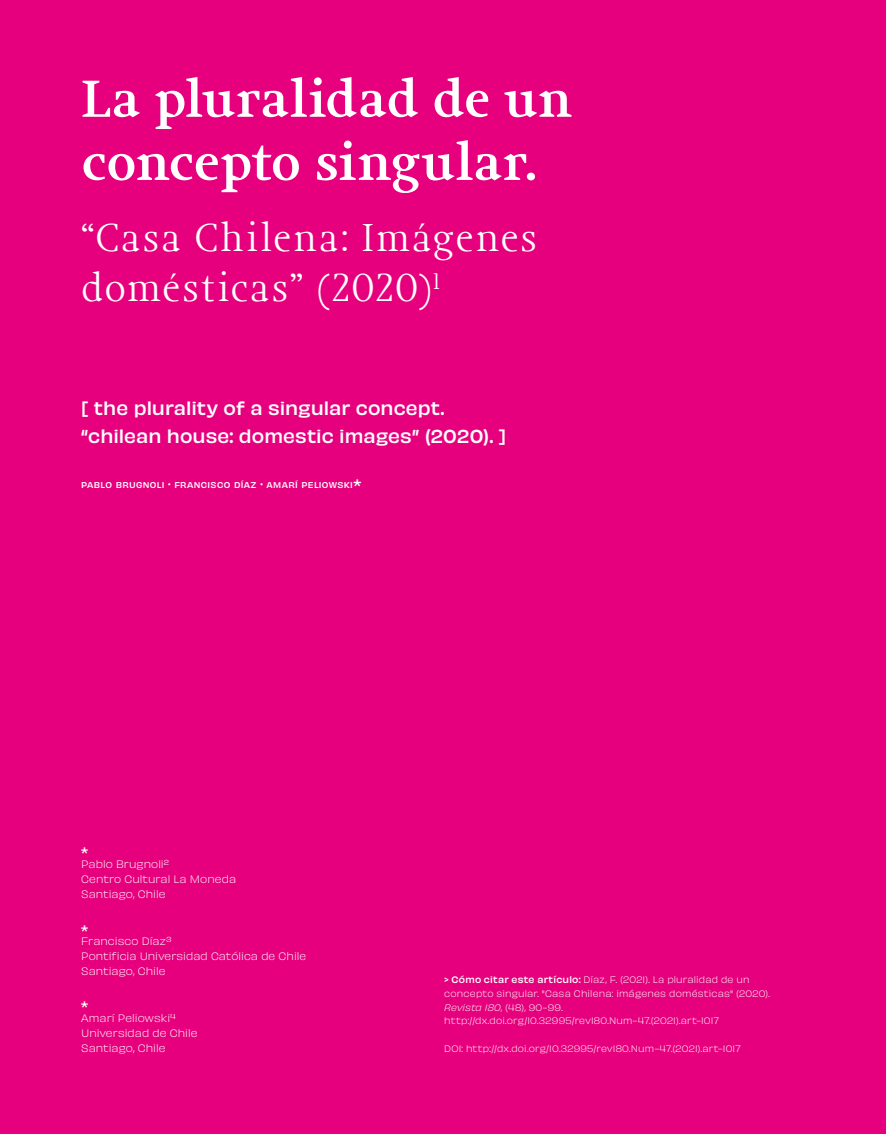
<style>
.page{position:relative;width:886px;height:1134px;background:#e6007d}
.page>*{position:absolute;margin:0;border:0;box-sizing:border-box;transform-origin:0 0}
.t1{font:50px/63.1px "Jude W00 Bold Lining Numbers";letter-spacing:-.015em;color:#fff}
.t2{font:37.5px/50px "Jude W00 Light Lining Numbers";letter-spacing:.035em;color:#fff}
.t3{font:500 17.5px/28.8px "Obviously";color:#fff}
.t4{font:10px/15px "Obviously Lght";color:#fff}
.t5{font:500 10px "Obviously";color:#fff}
.t6{font:8.75px/13.8px "Obviously Lght";letter-spacing:.02em;color:#fff}
.t7{font:500 7.88px "Obviously";letter-spacing:.04em;color:#fff}
.s1{font-size:11.25px}
.s2{font-family:"Obviously";font-weight:500}
.s3{font-style:italic}
</style>
<div class="page">
<h1 class="t1" style="left:81px;top:68px;width:493px">La pluralidad de un concepto singular.</h1>
<h2 class="t2" style="left:81px;top:213px;width:458px">“Casa Chilena: Imágenes domésticas” (2020)<sup>1</sup></h2>
<h3 class="t3" style="left:81px;top:392px;width:426px">[ the plurality of a singular concept. “chilean house: domestic images” (2020). ]</h3>
<p class="t7" style="left:81px;top:479px;width:281px">PABLO BRUGNOLI <span class="s1">·</span> FRANCISCO DÍAZ <span class="s1">·</span> AMARÍ PELIOWSKI<span class="s1">*</span></p>
<p class="t5" style="left:81px;top:843px;width:8px">*</p>
<p class="t4" style="left:81px;top:855px;width:156px">Pablo Brugnoli2<br>Centro Cultural La Moneda<br>Santiago, Chile</p>
<p class="t5" style="left:81px;top:921px;width:8px">*</p>
<p class="t4" style="left:81px;top:933px;width:227px">Francisco Díaz3<br>Pontificia Universidad Católica de Chile<br>Santiago, Chile</p>
<p class="t5" style="left:81px;top:998px;width:8px">*</p>
<p class="t4" style="left:81px;top:1010px;width:118px">Amarí Peliowski4<br>Universidad de Chile<br>Santiago, Chile</p>
<p class="t6" style="left:444px;top:972px;width:327px"><span class="s2">&gt; Cómo citar este artículo:</span> Díaz, F. (2021). La pluralidad de un concepto singular. "Casa Chilena: imágenes domésticas" (2020).<br><span class="s3">Revista 180</span>, (48), 90-99. http://dx.doi.org/10.32995/rev180.Num-47.(2021).art-1017</p>
<p class="t6" style="left:444px;top:1041px;width:298px">DOI: http://dx.doi.org/10.32995/rev180.Num-47.(2021).art-1017</p>
</div>
